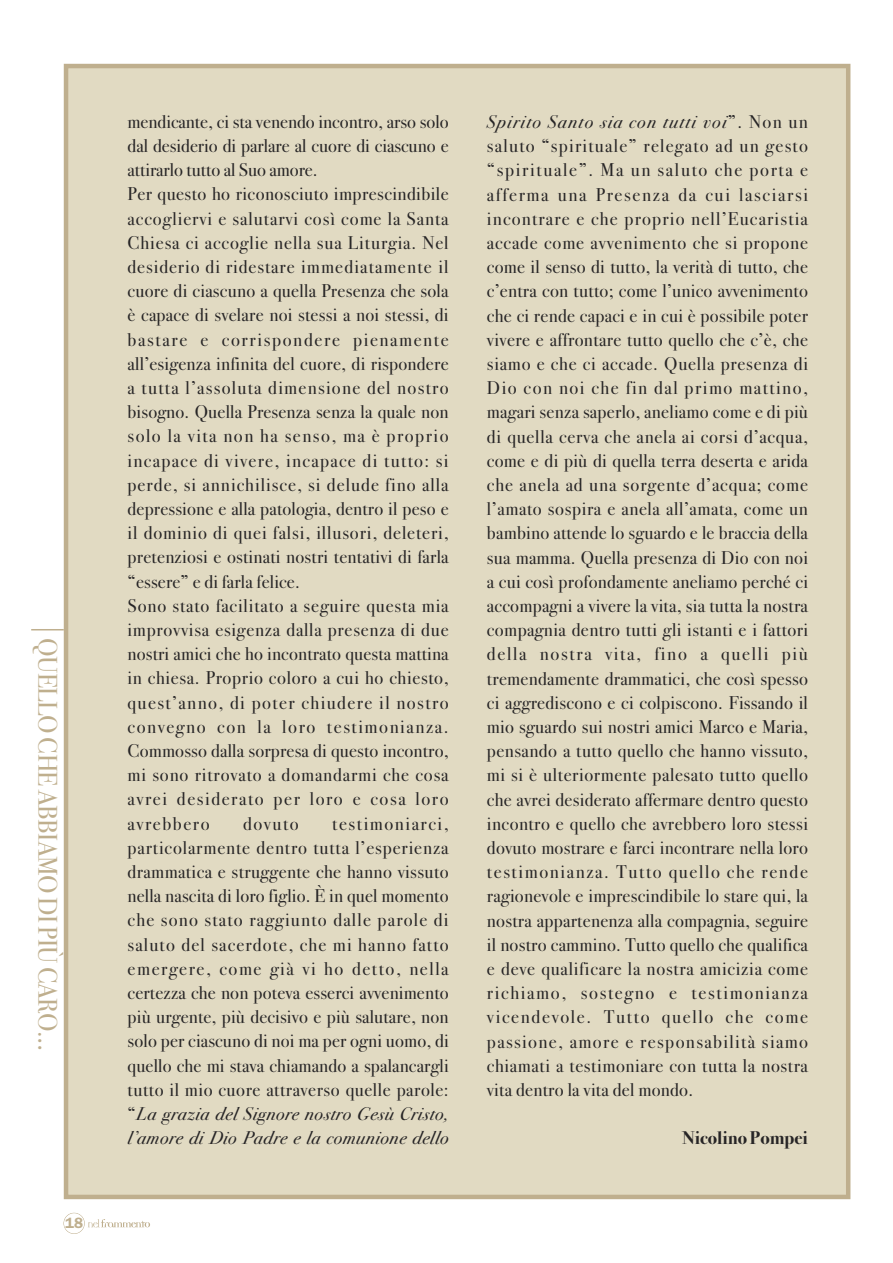
<style>
.page{position:relative;width:893px;height:1263px;background:#fff}
.page>*{position:absolute;margin:0;border:0;box-sizing:border-box;transform-origin:0 0}
.t1{font:27px "Bodoni Svty Two ITCTT";letter-spacing:-.02em;color:#bfaf8e;scale:.95 1}
.t2{font:18.45px/24.2px "Bodoni Svty Two ITCTT";letter-spacing:.035em;color:#272526;text-align:justify}
.t3{font:700 18.45px "Bodoni Svty Two ITCTT";color:#272526}
.t4{font:600 15px "Franklin Gothic";color:#bfaf8e}
.s1{font-size:30px}
.s2{font-style:italic}
</style>
<div class="page">
<div style="left:68px;top:68px;width:778px;height:1127px;background:#e1dac2"></div>
<div style="left:64px;top:64px;width:786px;height:1135px;border:4px solid #bfaf8e"></div>
<hr style="left:31px;top:629px;width:33px;height:1px;background:#bfaf8e">
<div style="left:63px;top:1213px;width:22px;height:21px;border:1px solid #bfaf8e;border-radius:50%"></div>
<svg style="left:88px;top:1219px;width:62px;height:8px"></svg>
<h1 class="t1" style="left:64px;top:638px;width:436px;rotate:90deg">QUELLO CHE ABBIAMO DI PIÙ CARO.<span class="s1">..</span></h1>
<p class="t4" style="left:65px;top:1213px;width:19px">18</p>
<p class="t2" style="left:128px;top:110px;width:323px;text-align:left">mendicante, ci sta venendo incontro, arso solo dal desiderio di parlare al cuore di ciascuno e attirarlo tutto al Suo amore.<br>Per questo ho riconosciuto imprescindibile accogliervi e salutarvi così come la Santa Chiesa ci accoglie nella sua Liturgia. Nel desiderio di ridestare immediatamente il cuore di ciascuno a quella Presenza che sola è capace di svelare noi stessi a noi stessi, di bastare e corrispondere pienamente all’esigenza infinita del cuore, di rispondere a tutta l’assoluta dimensione del nostro bisogno. Quella Presenza senza la quale non solo la vita non ha senso, ma è proprio incapace di vivere, incapace di tutto: si perde, si annichilisce, si delude fino alla depressione e alla patologia, dentro il peso e il dominio di quei falsi, illusori, deleteri, pretenziosi e ostinati nostri tentativi di farla “essere” e di farla felice.<br>Sono stato facilitato a seguire questa mia improvvisa esigenza dalla presenza di due nostri amici che ho incontrato questa mattina in chiesa. Proprio coloro a cui ho chiesto, quest’anno, di poter chiudere il nostro convegno con la loro testimonianza.<br>Commosso dalla sorpresa di questo incontro, mi sono ritrovato a domandarmi che cosa avrei desiderato per loro e cosa loro avrebbero</p>
<p class="t2" style="left:243px;top:811px;width:57px">dovuto</p>
<p class="t2" style="left:128px;top:811px;width:323px;text-indent:205px">testimoniarci, particolarmente dentro tutta l’esperienza drammatica e struggente che hanno vissuto nella nascita di loro figlio. È in quel momento che sono stato raggiunto dalle parole di saluto del sacerdote, che mi hanno fatto emergere, come già vi ho detto, nella certezza che non poteva esserci avvenimento più urgente, più decisivo e più salutare, non solo per ciascuno di noi ma per ogni uomo, di quello che mi stava chiamando a spalancargli tutto il mio cuore attraverso quelle parole: “<span class="s2">La grazia del Signore nostro Gesù Cristo, l’amore di Dio Padre e la comunione dello</span></p>
<p class="t2" style="left:487px;top:110px;width:323px"><span class="s2">Spirito Santo sia con tutti voi</span>”. Non un saluto “spirituale” relegato ad un gesto “spirituale”. Ma un saluto che porta e afferma una Presenza da cui lasciarsi incontrare e che proprio nell’Eucaristia accade come avvenimento che si propone come il senso di tutto, la verità di tutto, che c’entra con tutto; come l’unico avvenimento che ci rende capaci e in cui è possibile poter vivere e affrontare tutto quello che c’è, che siamo e che ci accade. Quella presenza di Dio con noi che fin dal primo mattino, magari senza saperlo, aneliamo come e di più di quella cerva che anela ai corsi d’acqua, come e di più di quella terra deserta e arida che anela ad una sorgente d’acqua; come l’amato sospira e anela all’amata, come un bambino attende lo sguardo e le braccia della sua mamma. Quella presenza di Dio con noi a cui così profondamente aneliamo perché ci accompagni a vivere la vita, sia tutta la nostra compagnia dentro tutti gli istanti e i fattori della nostra vita, fino a quelli più tremendamente drammatici, che così spesso ci aggrediscono e ci colpiscono. Fissando il mio sguardo sui nostri amici Marco e Maria, pensando a tutto quello che hanno vissuto, mi si è ulteriormente palesato tutto quello che avrei desiderato affermare dentro questo incontro e quello che avrebbero loro stessi dovuto mostrare e farci incontrare nella loro testimonianza. Tutto quello che rende ragionevole e imprescindibile lo stare qui, la nostra appartenenza alla compagnia, seguire il nostro cammino. Tutto quello che qualifica e deve qualificare la nostra amicizia come richiamo, sostegno e testimonianza vicendevole. Tutto quello che come passione, amore e responsabilità siamo chiamati a testimoniare con tutta la nostra vita dentro la vita del mondo.</p>
<p class="t3" style="left:683px;top:1127px;width:127px">Nicolino Pompei</p>
</div>
